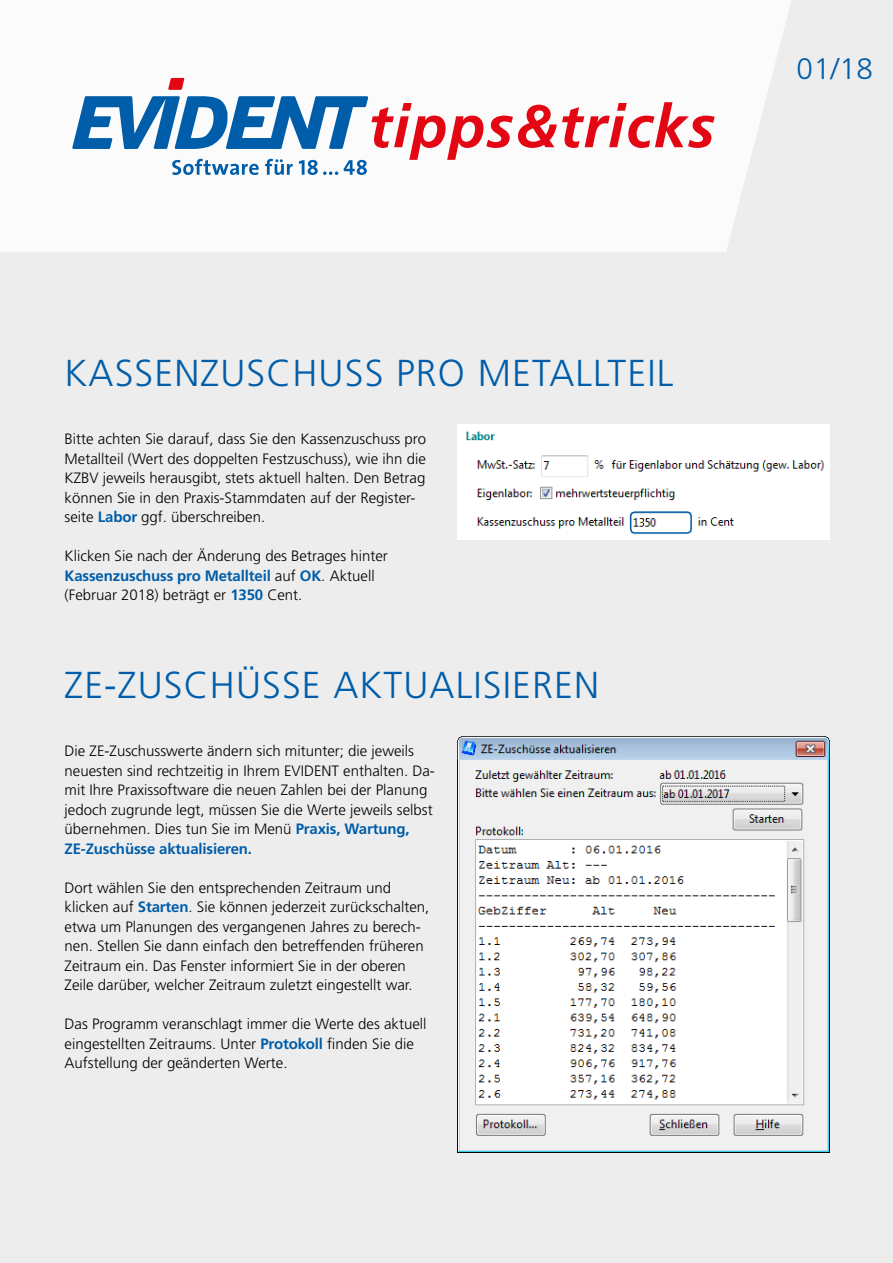
<style>
.page{position:relative;width:893px;height:1263px;background:#ededed}
.page>*{position:absolute;margin:0;border:0;box-sizing:border-box;transform-origin:0 0}
.t1{font:italic 700 60px "Frutiger";letter-spacing:.02em;color:#e30613}
.t2{font:300 37.5px "Frutiger";letter-spacing:.03em;color:#005da9}
.t3{font:300 29.7px "Frutiger";color:#005da9}
.t4{font:300 15px/19.5px "Frutiger";color:#000}
.s1{font-weight:700;color:#005da9}
</style>
<div class="page">
<div style="left:0;top:0;width:791px;height:252px;background:#fbfbfb"></div>
<svg style="left:168px;top:78px;width:16px;height:12px"></svg>
<svg style="left:72px;top:96px;width:296px;height:53px"></svg>
<svg style="left:172px;top:159px;width:87px;height:16px"></svg>
<svg style="left:265px;top:159px;width:28px;height:16px"></svg>
<svg style="left:299px;top:160px;width:68px;height:15px"></svg>
<img style="left:457px;top:425px;width:372px;height:114px">
<div style="left:630px;top:511px;width:62px;height:23px;border:2px solid #005da9;border-radius:4px"></div>
<img style="left:457px;top:737px;width:372px;height:415px">
<h1 class="t1" style="left:368px;top:91px;width:348px">tipps&amp;tricks</h1>
<h2 class="t2" style="left:65px;top:351px;width:610px">KASSENZUSCHUSS PRO METALLTEIL</h2>
<p class="t4" style="left:65px;top:429px;width:363px">Bitte achten Sie darauf, dass Sie den Kassenzuschuss pro Metallteil (Wert des doppelten Festzuschuss), wie ihn die KZBV jeweils herausgibt, stets aktuell halten. Den Betrag können Sie in den Praxis-Stammdaten auf der Register&shy;seite <span class="s1">Labor</span> ggf. überschreiben.</p>
<p class="t4" style="left:65px;top:546px;width:325px">Klicken Sie nach der Änderung des Betrages hinter<br><span class="s1">Kassenzuschuss pro Metallteil</span> auf <span class="s1">OK</span>. Aktuell (Februar 2018) beträgt er <span class="s1">1350</span> Cent.</p>
<h2 class="t2" style="left:65px;top:663px;width:536px">ZE-ZUSCHÜSSE AKTUALISIEREN</h2>
<p class="t4" style="left:65px;top:741px;width:372px">Die ZE-Zuschusswerte ändern sich mitunter; die jeweils neuesten sind rechtzeitig in Ihrem EVIDENT enthalten. Da&shy;mit Ihre Praxissoftware die neuen Zahlen bei der Planung jedoch zugrunde legt, müssen Sie die Werte jeweils selbst übernehmen. Dies tun Sie im Menü <span class="s1">Praxis, Wartung, ZE-Zuschüsse aktualisieren.</span></p>
<p class="t4" style="left:65px;top:878px;width:366px">Dort wählen Sie den entsprechenden Zeitraum und klicken auf <span class="s1">Starten</span>. Sie können jederzeit zurückschalten, etwa um Planungen des vergangenen Jahres zu berech&shy;nen. Stellen Sie dann einfach den betreffenden früheren Zeitraum ein. Das Fenster informiert Sie in der oberen Zeile darüber, welcher Zeitraum zuletzt eingestellt war.</p>
<p class="t4" style="left:65px;top:1014px;width:363px">Das Programm veranschlagt immer die Werte des aktuell eingestellten Zeitraums. Unter <span class="s1">Protokoll</span> finden Sie die<br>Aufstellung der geänderten Werte.</p>
<h3 class="t3" style="left:797px;top:52px;width:78px">01/18</h3>
</div>
